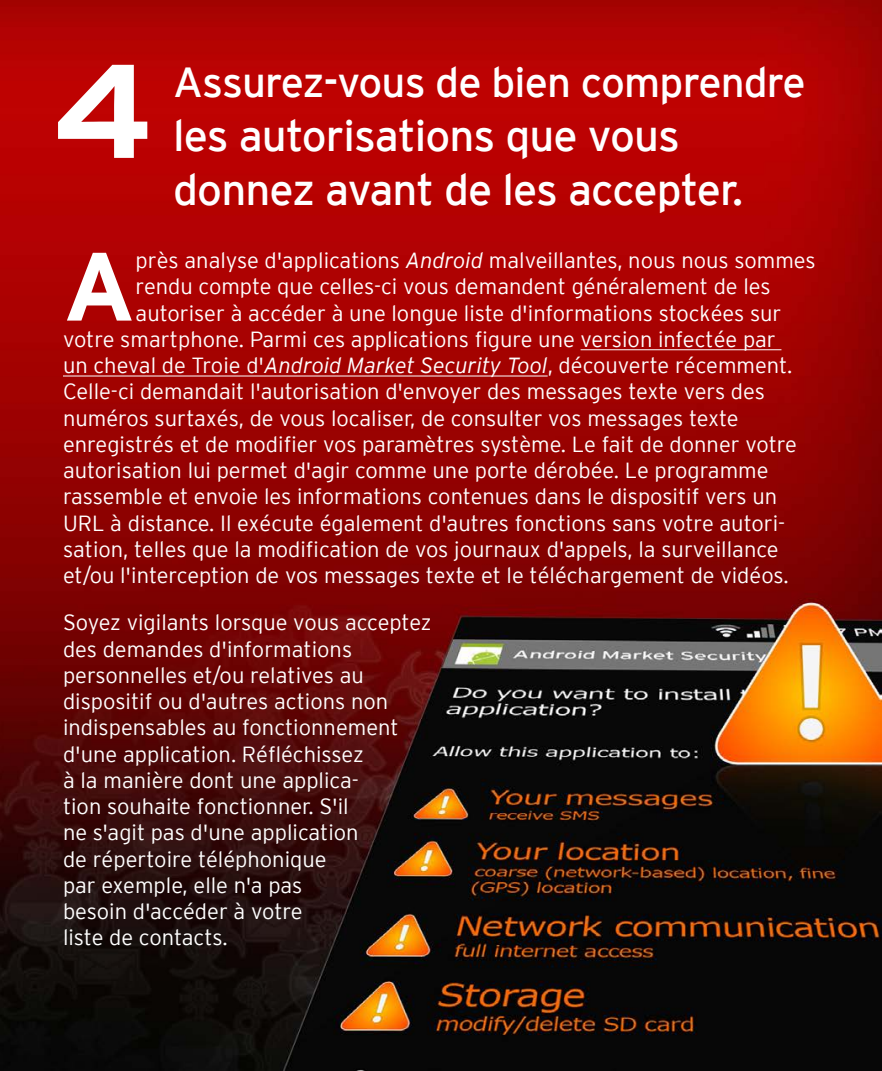
<style>
.page{position:relative;width:882px;height:1071px;background:#fff}
.page>*{position:absolute;margin:0;border:0;box-sizing:border-box;transform-origin:0 0}
.t1{font:700 133px "Interstate";color:#fff;scale:1.1 1}
.t2{font:700 96.95px "Interstate";color:#fff}
.t3{font:43.75px/54.2px "Interstate";letter-spacing:-.02em;color:#fff}
.t4{font:42px "Interstate";letter-spacing:-.02em;color:#fff}
.t5{font:300 21.88px/26.2px "Interstate";color:#fff}
.s1{font-style:italic}
</style>
<div class="page">
<img style="left:0;top:0;width:882px;height:1071px">
<hr style="left:581px;top:349px;width:200px;height:1px;background:#fff">
<hr style="left:63px;top:376px;width:485px;height:1px;background:#fff">
<h1 class="t1" style="left:52px;top:37px;width:94px">4</h1>
<h3 class="t4" style="left:173px;top:58px;width:634px">Assurez-vous de bien comprendre</h3>
<h3 class="t3" style="left:173px;top:108px;width:571px">les autorisations que vous donnez avant de les accepter.</h3>
<h2 class="t2" style="left:63px;top:232px;width:74px">A</h2>
<p class="t5" style="left:136px;top:247px;width:682px">près analyse d'applications <span class="s1">Android</span> malveillantes, nous nous sommes</p>
<p class="t5" style="left:136px;top:273px;width:637px">rendu compte que celles-ci vous demandent généralement de les</p>
<p class="t5" style="left:136px;top:300px;width:647px">autoriser à accéder à une longue liste d'informations stockées sur</p>
<p class="t5" style="left:63px;top:326px;width:714px">votre smartphone. Parmi ces applications figure une version infectée par</p>
<p class="t5" style="left:63px;top:352px;width:731px">un cheval de Troie d'<span class="s1">Android Market Security Tool</span>, découverte récemment.</p>
<p class="t5" style="left:63px;top:378px;width:703px">Celle-ci demandait l'autorisation d'envoyer des messages texte vers des</p>
<p class="t5" style="left:63px;top:405px;width:677px">numéros surtaxés, de vous localiser, de consulter vos messages texte</p>
<p class="t5" style="left:63px;top:431px;width:736px">enregistrés et de modifier vos paramètres système. Le fait de donner votre</p>
<p class="t5" style="left:63px;top:457px;width:707px">autorisation lui permet d'agir comme une porte dérobée. Le programme</p>
<p class="t5" style="left:63px;top:483px;width:716px">rassemble et envoie les informations contenues dans le dispositif vers un</p>
<p class="t5" style="left:63px;top:510px;width:724px">URL à distance. Il exécute également d'autres fonctions sans votre autori-</p>
<p class="t5" style="left:63px;top:536px;width:717px">sation, telles que la modification de vos journaux d'appels, la surveillance</p>
<p class="t5" style="left:63px;top:562px;width:727px">et/ou l'interception de vos messages texte et le téléchargement de vidéos.</p>
<p class="t5" style="left:63px;top:609px;width:370px">Soyez vigilants lorsque vous acceptez des demandes d'informations personnelles et/ou relatives au dispositif ou d'autres actions non indispensables au fonctionnement d'une application. Réfléchissez<br>à la manière dont une applica-<br>tion souhaite fonctionner. S'il<br>ne s'agit pas d'une application<br>de répertoire téléphonique<br>par exemple, elle n'a pas<br>besoin d'accéder à votre<br>liste de contacts.</p>
</div>
